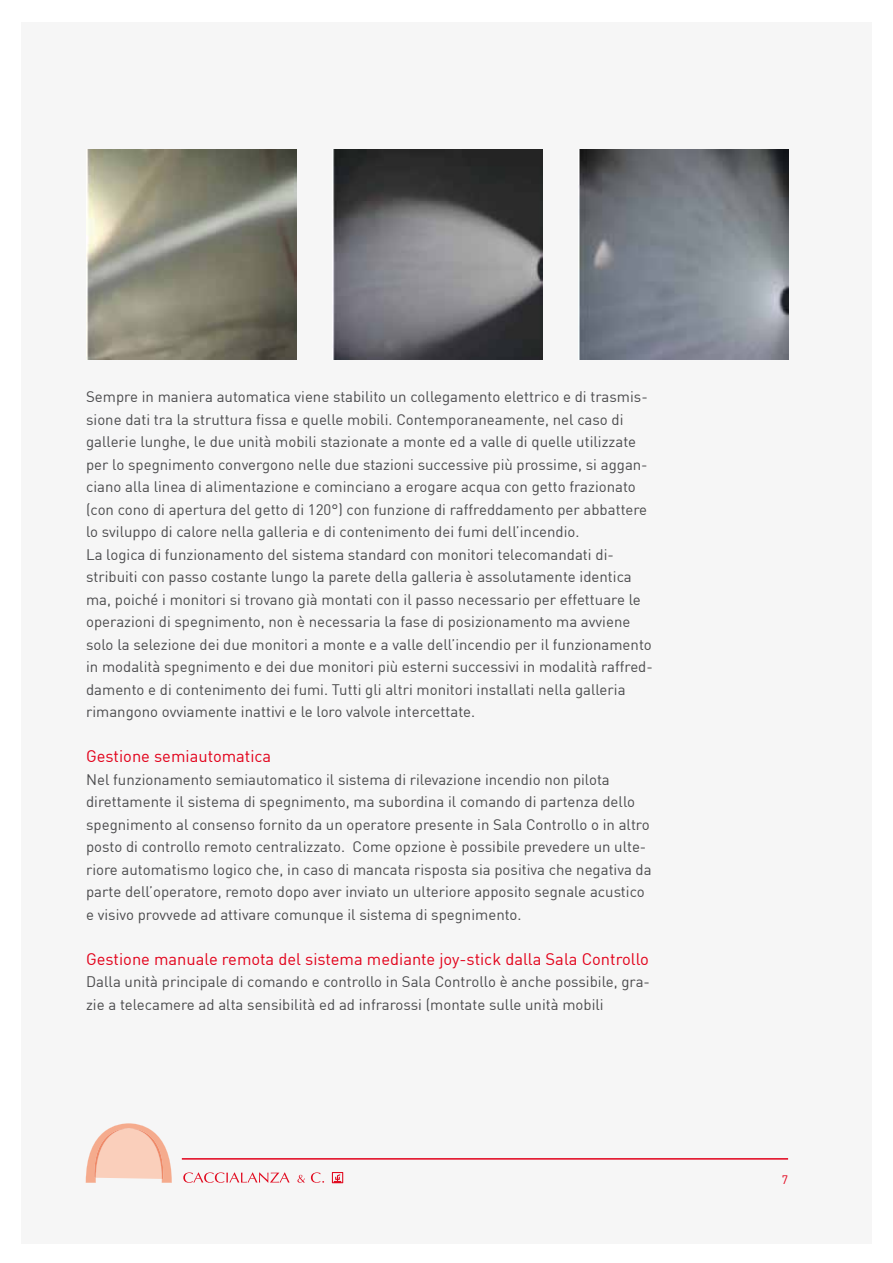
<style>
.page{position:relative;width:893px;height:1263px;background:#fff}
.page>*{position:absolute;margin:0;border:0;box-sizing:border-box;transform-origin:0 0}
.t1{font:16.5px "DIN";color:#e2011a}
.t2{font:15px/22.5px "DIN";color:#4b4b4d}
.t3{font:12px "DIN";color:#e2011a}
</style>
<div class="page">
<div style="left:21px;top:22px;width:851px;height:1221px;background:#f6f6f6"></div>
<hr style="left:182px;top:1158px;width:606px;height:1px;background:#e2011a">
<svg style="left:183px;top:1172px;width:107px;height:11px"></svg>
<svg style="left:297px;top:1175px;width:8px;height:8px"></svg>
<svg style="left:311px;top:1172px;width:13px;height:11px"></svg>
<svg style="left:332px;top:1172px;width:11px;height:11px"></svg>
<svg style="left:86px;top:1123px;width:86px;height:60px"></svg>
<img style="left:87px;top:150px;width:209px;height:210px">
<img style="left:333px;top:150px;width:209px;height:210px">
<img style="left:579px;top:150px;width:209px;height:210px">
<p class="t2" style="left:86px;top:385px;width:568px">Sempre in maniera automatica viene stabilito un collegamento elettrico e di trasmis&shy;sione dati tra la struttura fissa e quelle mobili. Contemporaneamente, nel caso di gallerie lunghe, le due unità mobili stazionate a monte ed a valle di quelle utilizzate per lo spegnimento convergono nelle due stazioni successive più prossime, si aggan&shy;ciano alla linea di alimentazione e cominciano a erogare acqua con getto frazionato (con cono di apertura del getto di 120°) con funzione di raffreddamento per abbattere lo sviluppo di calore nella galleria e di contenimento dei fumi dell’incendio.<br>La logica di funzionamento del sistema standard con monitori telecomandati di&shy;stribuiti con passo costante lungo la parete della galleria è assolutamente identica ma, poiché i monitori si trovano già montati con il passo necessario per effettuare le operazioni di spegnimento, non è necessaria la fase di posizionamento ma avviene solo la selezione dei due monitori a monte e a valle dell’incendio per il funzionamento in modalità spegnimento e dei due monitori più esterni successivi in modalità raffred&shy;damento e di contenimento dei fumi. Tutti gli altri monitori installati nella galleria rimangono ovviamente inattivi e le loro valvole intercettate.</p>
<p class="t1" style="left:86px;top:746px;width:187px">Gestione semiautomatica</p>
<p class="t2" style="left:86px;top:768px;width:567px">Nel funzionamento semiautomatico il sistema di rilevazione incendio non pilota direttamente il sistema di spegnimento, ma subordina il comando di partenza dello spegnimento al consenso fornito da un operatore presente in Sala Controllo o in altro posto di controllo remoto centralizzato. Come opzione è possibile prevedere un ulte&shy;riore automatismo logico che, in caso di mancata risposta sia positiva che negativa da parte dell’operatore, remoto dopo aver inviato un ulteriore apposito segnale acustico e visivo provvede ad attivare comunque il sistema di spegnimento.</p>
<p class="t1" style="left:86px;top:949px;width:564px">Gestione manuale remota del sistema mediante joy-stick dalla Sala Controllo</p>
<p class="t2" style="left:86px;top:970px;width:565px">Dalla unità principale di comando e controllo in Sala Controllo è anche possibile, gra&shy;zie a telecamere ad alta sensibilità ed ad infrarossi (montate sulle unità mobili</p>
<p class="t3" style="left:782px;top:1172px;width:8px">7</p>
</div>
